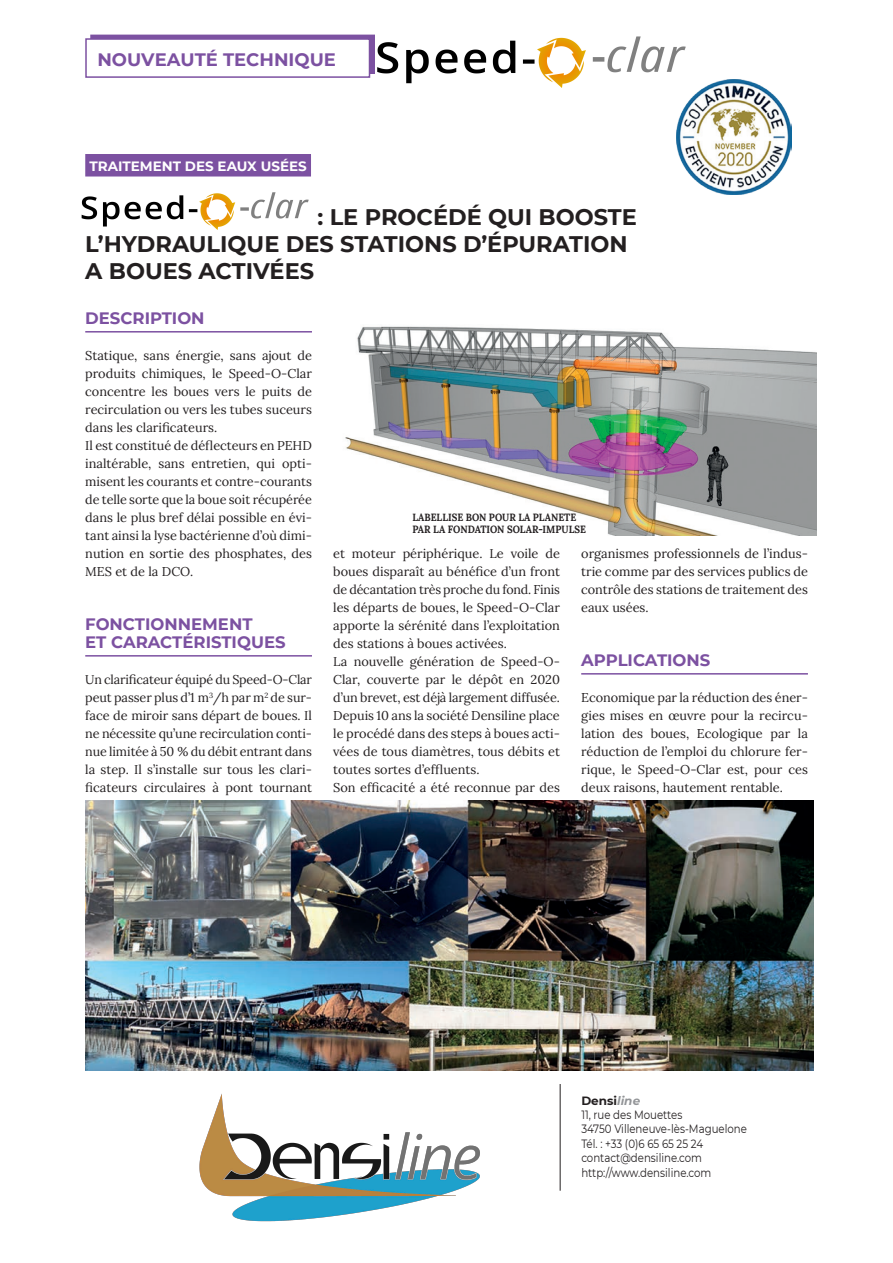
<style>
.page{position:relative;width:893px;height:1263px;background:#fff}
.page>*{position:absolute;margin:0;border:0;box-sizing:border-box;transform-origin:0 0}
.Titre{font:700 22.5px/27px "Montserrat";color:#231f20}
.t1{font:700 18px "Montserrat";color:#7c51a1}
.Intertitre{font:700 16.5px "Montserrat";color:#7c51a1}
.Surtitre{font:700 13.5px "Montserrat";color:#fff}
.Texte_courant{font:12.75px/18px "Lora";color:#231f20;text-align:justify}
.t2{font:12px "Montserrat";color:#231f20;scale:.85 1}
.t3{font:700 12px "Montserrat";color:#231f20}
.Texte_courant-2{font:700 10.5px "Lora";color:#231f20;scale:.9 1}
.s1{font-style:italic;color:#939598}
</style>
<div class="page">
<div style="left:90px;top:35px;width:286px;height:39px;background:#7c51a1"></div>
<div style="left:86px;top:39px;width:283px;height:38px;background:#fff"></div>
<div style="left:85px;top:38px;width:285px;height:40px;border:2px solid #7c51a1"></div>
<hr style="left:560px;top:1084px;width:1px;height:107px;background:#231f20">
<div style="left:85px;top:154px;width:226px;height:22px;background:#7c51a1"></div>
<hr style="left:85px;top:331px;width:227px;height:2px;background:#7c51a1">
<hr style="left:85px;top:655px;width:227px;height:2px;background:#7c51a1">
<hr style="left:581px;top:673px;width:227px;height:2px;background:#7c51a1">
<img style="left:345px;top:326px;width:472px;height:210px">
<img style="left:85px;top:800px;width:728px;height:271px">
<img style="left:677px;top:80px;width:114px;height:114px">
<img style="left:200px;top:1093px;width:280px;height:128px">
<img style="left:375px;top:35px;width:322px;height:53px">
<img style="left:81px;top:192px;width:228px;height:38px">
<h2 class="t1" style="left:97px;top:46px;width:240px">NOUVEAUTÉ TECHNIQUE</h2>
<p class="Surtitre" style="left:90px;top:156px;width:219px">TRAITEMENT DES EAUX USÉES</p>
<p class="Titre" style="left:85px;top:202px;width:553px;text-indent:232px">: LE PROCÉDÉ QUI BOOSTE<br>L’HYDRAULIQUE DES STATIONS D’ÉPURATION</p>
<p class="Titre" style="left:85px;top:256px;width:230px">A BOUES ACTIVÉES</p>
<p class="Intertitre" style="left:85px;top:306px;width:121px">DESCRIPTION</p>
<p class="Texte_courant" style="left:85px;top:346px;width:228px">Statique, sans énergie, sans ajout de produits chimiques, le Speed-O-Clar concentre les boues vers le puits de recirculation ou vers les tubes suceurs dans les clarificateurs.</p>
<p class="Texte_courant" style="left:85px;top:436px;width:228px">Il est constitué de déflecteurs en PEHD inaltérable, sans entretien, qui opti&shy;misent les courants et contre-courants de telle sorte que la boue soit récupérée dans le plus bref délai possible en évi&shy;tant ainsi la lyse bactérienne d’où dimi&shy;nution en sortie des phosphates, des MES et de la DCO.</p>
<p class="Texte_courant-2" style="left:412px;top:508px;width:184px">LABELLISE BON POUR LA PLANETE</p>
<p class="Texte_courant-2" style="left:412px;top:520px;width:194px">PAR LA FONDATION SOLAR-IMPULSE</p>
<p class="Texte_courant" style="left:333px;top:544px;width:228px">et moteur périphérique. Le voile de boues disparaît au bénéfice d’un front de décantation très proche du fond. Finis les départs de boues, le Speed-O-Clar apporte la sérénité dans l’exploitation des stations à boues activées.</p>
<p class="Texte_courant" style="left:333px;top:652px;width:228px">La nouvelle génération de Speed-O-Clar, couverte par le dépôt en 2020 d’un brevet, est déjà largement diffusée.</p>
<p class="Texte_courant" style="left:333px;top:706px;width:228px">Depuis 10 ans la société Densiline place le procédé dans des steps à boues acti&shy;vées de tous diamètres, tous débits et toutes sortes d’effluents.</p>
<p class="Texte_courant" style="left:333px;top:778px;width:228px">Son efficacité a été reconnue par des</p>
<p class="Texte_courant" style="left:581px;top:544px;width:228px">organismes professionnels de l’indus&shy;trie comme par des services publics de contrôle des stations de traitement des eaux usées.</p>
<p class="Intertitre" style="left:85px;top:612px;width:169px">FONCTIONNEMENT</p>
<p class="Intertitre" style="left:85px;top:630px;width:202px">ET CARACTÉRISTIQUES</p>
<p class="Texte_courant" style="left:85px;top:670px;width:228px">Un clarificateur équipé du Speed-O-Clar peut passer plus d’1 m<sup>3</sup>/h par m<sup>2</sup> de sur&shy;face de miroir sans départ de boues. Il ne nécessite qu’une recirculation conti&shy;nue limitée à 50 % du débit entrant dans la step. Il s’installe sur tous les clari&shy;ficateurs circulaires à pont tournant</p>
<p class="Intertitre" style="left:581px;top:648px;width:131px">APPLICATIONS</p>
<p class="Texte_courant" style="left:581px;top:688px;width:228px">Economique par la réduction des éner&shy;gies mises en œuvre pour la recircu&shy;lation des boues, Ecologique par la réduction de l’emploi du chlorure fer&shy;rique, le Speed-O-Clar est, pour ces deux raisons, hautement rentable.</p>
<p class="t3" style="left:581px;top:1091px;width:60px">Densi<span class="s1">line</span></p>
<p class="t2" style="left:581px;top:1106px;width:120px">11, rue des Mouettes</p>
<p class="t2" style="left:581px;top:1121px;width:196px">34750 Villeneuve-lès-Maguelone</p>
<p class="t2" style="left:581px;top:1135px;width:145px">Tél. : +33 (0)6 65 65 25 24</p>
<p class="t2" style="left:581px;top:1149px;width:144px">contact@densiline.com</p>
<p class="t2" style="left:581px;top:1164px;width:155px">http://www.densiline.com</p>
</div>
